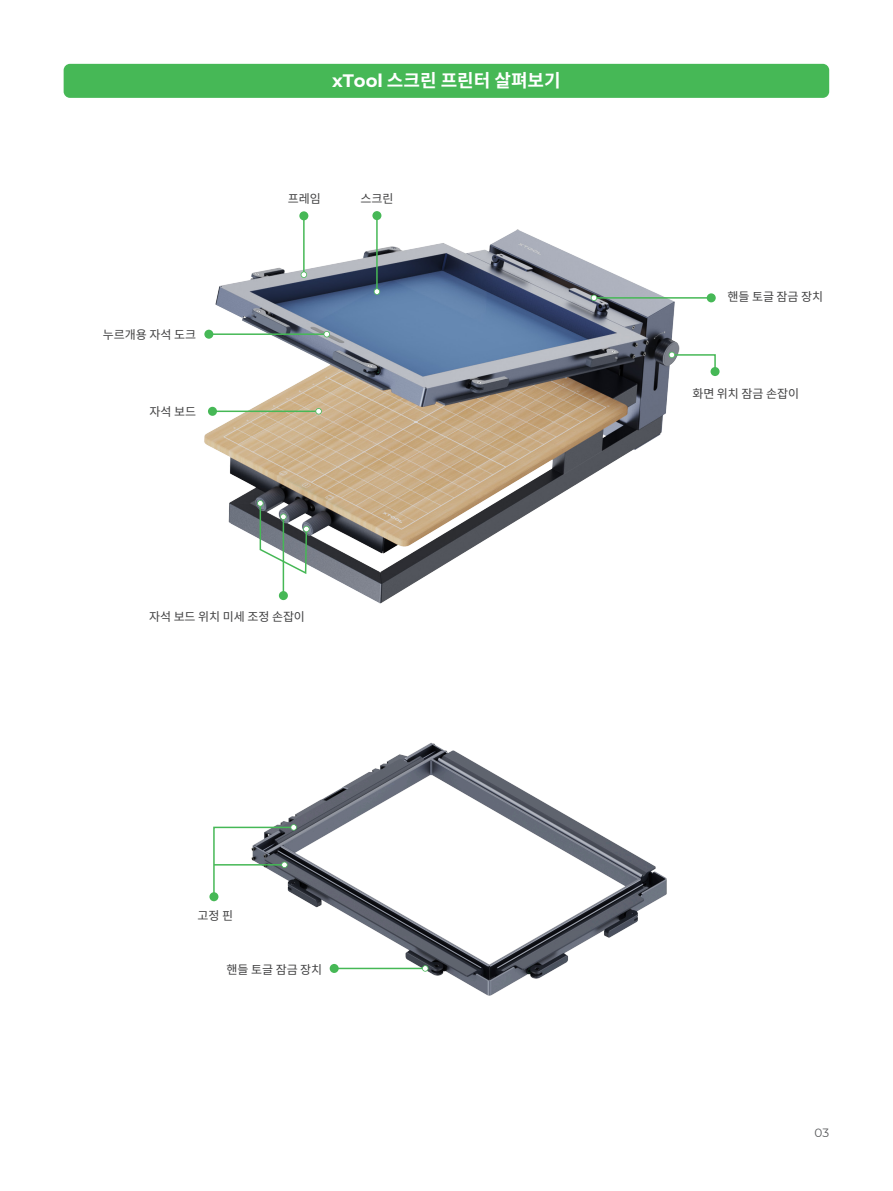
<style>
.page{position:relative;width:893px;height:1191px;background:#fff}
.page>*{position:absolute;margin:0;border:0;box-sizing:border-box;transform-origin:0 0}
.t1{font:700 18px "Noto Sans KR";color:#fff}
.t2{font:12px "Noto Sans KR";letter-spacing:-.005em;color:#3f3f40}
.t3{font:12px "Montserrat";color:#58595b}
.s1{font-family:"Montserrat"}
</style>
<div class="page">
<img style="left:204px;top:217px;width:476px;height:387px">
<div style="left:64px;top:64px;width:765px;height:34px;background:#46b856;border-radius:6px"></div>
<hr style="left:283px;top:516px;width:1px;height:80px;background:#46b856">
<div style="left:279px;top:591px;width:9px;height:9px;background:#46b856;border-radius:50%"></div>
<svg style="left:257px;top:500px;width:53px;height:75px"></svg>
<svg style="left:669px;top:352px;width:47px;height:21px"></svg>
<div style="left:710px;top:367px;width:10px;height:9px;background:#46b856;border-radius:50%"></div>
<hr style="left:594px;top:297px;width:117px;height:2px;background:#46b856">
<svg style="left:591px;top:295px;width:6px;height:6px"></svg>
<div style="left:707px;top:293px;width:9px;height:9px;background:#46b856;border-radius:50%"></div>
<hr style="left:212px;top:410px;width:107px;height:2px;background:#46b856">
<svg style="left:315px;top:408px;width:7px;height:6px"></svg>
<div style="left:208px;top:407px;width:9px;height:9px;background:#46b856;border-radius:50%"></div>
<hr style="left:209px;top:333px;width:118px;height:2px;background:#46b856">
<svg style="left:324px;top:331px;width:6px;height:6px"></svg>
<div style="left:204px;top:330px;width:9px;height:9px;background:#46b856;border-radius:50%"></div>
<hr style="left:303px;top:216px;width:2px;height:59px;background:#46b856">
<svg style="left:301px;top:271px;width:6px;height:7px"></svg>
<div style="left:299px;top:211px;width:9px;height:9px;background:#46b856;border-radius:50%"></div>
<hr style="left:376px;top:215px;width:2px;height:77px;background:#46b856">
<svg style="left:374px;top:288px;width:6px;height:7px"></svg>
<div style="left:372px;top:211px;width:9px;height:9px;background:#46b856;border-radius:50%"></div>
<img style="left:280px;top:742px;width:387px;height:254px">
<hr style="left:334px;top:967px;width:91px;height:2px;background:#46b856">
<svg style="left:422px;top:965px;width:6px;height:6px"></svg>
<div style="left:330px;top:964px;width:9px;height:9px;background:#46b856;border-radius:50%"></div>
<svg style="left:209px;top:892px;width:9px;height:9px"></svg>
<svg style="left:212px;top:824px;width:85px;height:74px"></svg>
<h1 class="t1" style="left:332px;top:70px;width:230px"><span class="s1">xTool</span> 스크린 프린터 살펴보기</h1>
<p class="t2" style="left:103px;top:328px;width:95px">누르개용 자석 도크</p>
<p class="t2" style="left:150px;top:405px;width:48px">자석 보드</p>
<p class="t2" style="left:288px;top:192px;width:34px">프레임</p>
<p class="t2" style="left:360px;top:191px;width:35px">스크린</p>
<p class="t2" style="left:149px;top:610px;width:157px">자석 보드 위치 미세 조정 손잡이</p>
<p class="t2" style="left:197px;top:908px;width:37px">고정 핀</p>
<p class="t2" style="left:227px;top:962px;width:97px">핸들 토글 잠금 장치</p>
<p class="t2" style="left:727px;top:290px;width:97px">핸들 토글 잠금 장치</p>
<p class="t2" style="left:692px;top:387px;width:108px">화면 위치 잠금 손잡이</p>
<p class="t3" style="left:815px;top:1124px;width:16px">03</p>
</div>
